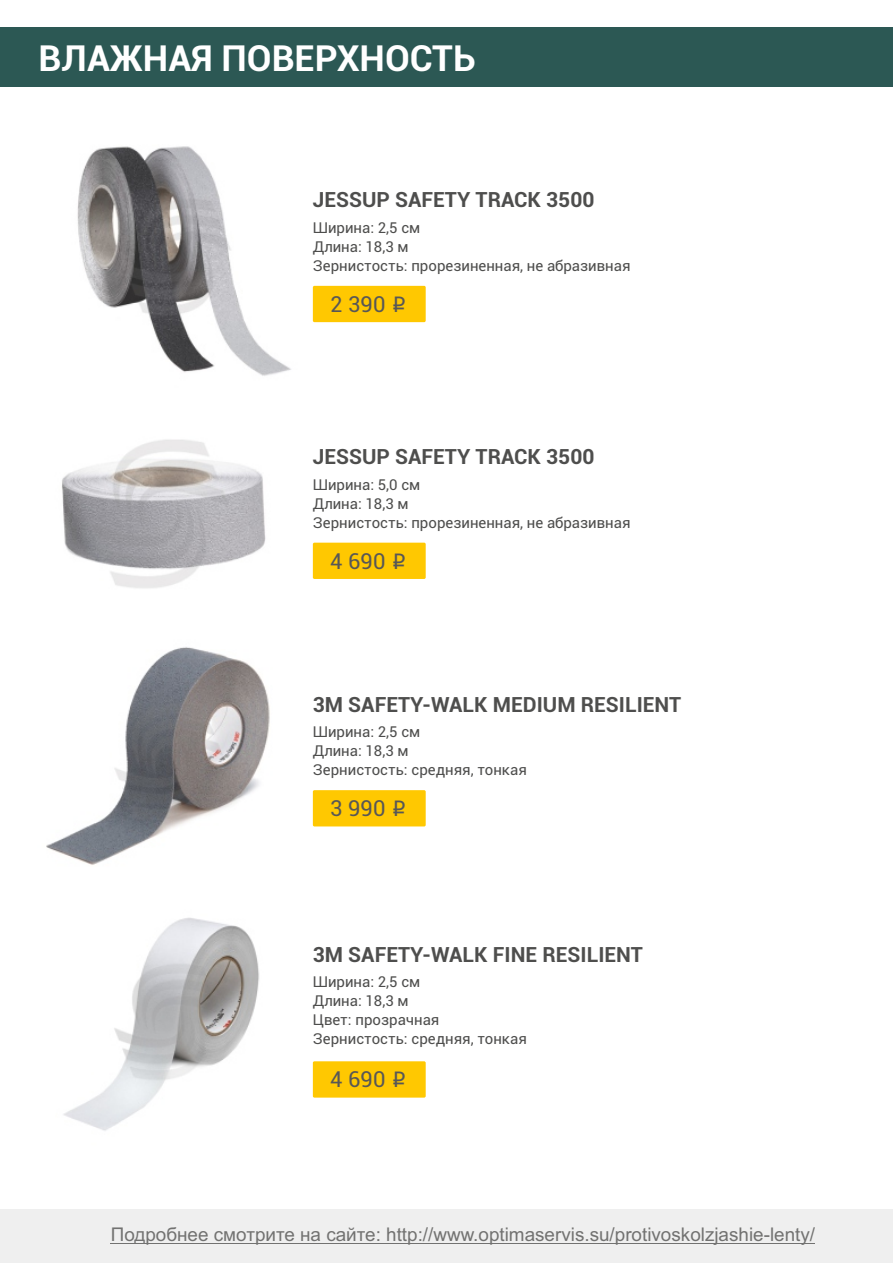
<style>
.page{position:relative;width:893px;height:1263px;background:#fff}
.page>*{position:absolute;margin:0;border:0;box-sizing:border-box;transform-origin:0 0}
.t1{font:700 36px "Roboto";color:#fff}
.t2{font:22.05px "Roboto";color:#575757}
.t3{font:700 21px "Roboto";color:#4e4e4d}
.t4{font:18.9px "Arial";color:#727271}
.t5{font:15px/19px "Roboto";color:#4e4e4d}
.s1{font-family:"ALS Rubl"}
</style>
<div class="page">
<img style="left:62px;top:439px;width:265px;height:149px">
<div style="left:313px;top:286px;width:113px;height:36px;background:#ffc801;border-radius:2px"></div>
<img style="left:77px;top:146px;width:214px;height:230px">
<div style="left:313px;top:543px;width:113px;height:36px;background:#ffc801;border-radius:2px"></div>
<div style="left:313px;top:790px;width:113px;height:36px;background:#ffc801;border-radius:2px"></div>
<img style="left:46px;top:647px;width:224px;height:484px">
<div style="left:0;top:1209px;width:893px;height:54px;background:#efefef"></div>
<hr style="left:111px;top:1243px;width:704px;height:1px;background:#727271">
<div style="left:0;top:28px;width:893px;height:59px;background:#2c5854"></div>
<div style="left:313px;top:1061px;width:113px;height:36px;background:#ffc801;border-radius:2px"></div>
<h1 class="t1" style="left:38px;top:44px;width:439px">ВЛАЖНАЯ ПОВЕРХНОСТЬ</h1>
<h3 class="t3" style="left:313px;top:192px;width:283px">JESSUP SAFETY TRACK 3500</h3>
<p class="t5" style="left:313px;top:219px;width:319px">Ширина: 2,5 см<br>Длина: 18,3 м<br>Зернистость: прорезиненная, не абразивная</p>
<h2 class="t2" style="left:330px;top:295px;width:78px">2 390 <span class="s1">i</span></h2>
<h3 class="t3" style="left:313px;top:448px;width:283px">JESSUP SAFETY TRACK 3500</h3>
<p class="t5" style="left:313px;top:476px;width:319px">Ширина: 5,0 см<br>Длина: 18,3 м<br>Зернистость: прорезиненная, не абразивная</p>
<h2 class="t2" style="left:330px;top:552px;width:78px">4 690 <span class="s1">i</span></h2>
<h3 class="t3" style="left:313px;top:696px;width:370px">3M SAFETY-WALK MEDIUM RESILIENT</h3>
<p class="t5" style="left:313px;top:724px;width:216px">Ширина: 2,5 см<br>Длина: 18,3 м<br>Зернистость: средняя, тонкая</p>
<h2 class="t2" style="left:330px;top:800px;width:78px">3 990 <span class="s1">i</span></h2>
<h3 class="t3" style="left:313px;top:946px;width:331px">3M SAFETY-WALK FINE RESILIENT</h3>
<p class="t5" style="left:313px;top:974px;width:216px">Ширина: 2,5 см<br>Длина: 18,3 м<br>Цвет: прозрачная<br>Зернистость: средняя, тонкая</p>
<h2 class="t2" style="left:330px;top:1071px;width:78px">4 690 <span class="s1">i</span></h2>
<p class="t4" style="left:111px;top:1227px;width:706px">Подробнее смотрите на сайте: http://www.optimaservis.su/protivoskolzjashie-lenty/</p>
</div>
